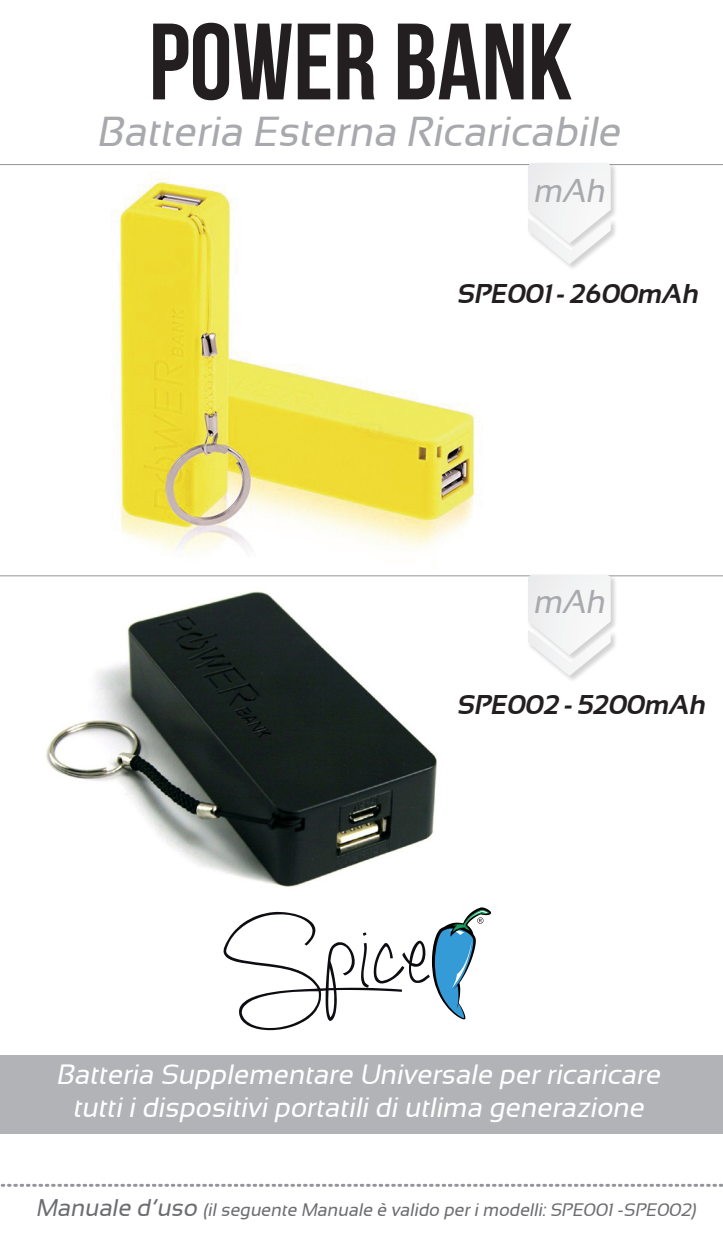
<style>
.page{position:relative;width:723px;height:1234px;background:#fff}
.page>*{position:absolute;margin:0;border:0;box-sizing:border-box;transform-origin:0 0}
.t1{font:108.3px "Bebas Neue";color:#231f20}
.t2{font:italic 41.7px "Sansation";color:#a8a9ad}
.t3{font:italic 32.7px "Sansation";color:#a8a9ad}
.t4{font:italic 27.6px/33.3px "Sansation";color:#fff;text-align:center}
.t5{font:italic 700 27px "Sansation";color:#231f20}
.t6{font:italic 18px "Sansation";color:#6c6d70}
.s1{font-size:24px}
</style>
<div class="page">
<svg style="left:223px;top:907px;width:268px;height:122px"></svg>
<div style="left:0;top:1054px;width:723px;height:79px;background:#b2b3b7"></div>
<hr style="left:0;top:164px;width:723px;height:1px;background:#939598">
<svg style="left:0;top:1183px;width:723px;height:3px"></svg>
<div style="left:527px;top:162px;width:91px;height:109px;background:#231f20;opacity:.2"></div>
<svg style="left:528px;top:163px;width:83px;height:101px"></svg>
<img style="left:111px;top:175px;width:372px;height:378px">
<img style="left:42px;top:576px;width:407px;height:311px">
<hr style="left:0;top:575px;width:723px;height:1px;background:#939598">
<div style="left:527px;top:573px;width:91px;height:109px;background:#231f20;opacity:.2"></div>
<svg style="left:528px;top:574px;width:83px;height:102px"></svg>
<h1 class="t1" style="left:149px;top:3px;width:425px">POWER BANK</h1>
<h2 class="t2" style="left:96px;top:108px;width:533px">Batteria Esterna Ricaricabile</h2>
<p class="t3" style="left:533px;top:172px;width:80px">mAh</p>
<p class="t5" style="left:456px;top:278px;width:248px">SPE001-2600mAh</p>
<p class="t3" style="left:533px;top:583px;width:80px">mAh</p>
<p class="t5" style="left:456px;top:689px;width:255px">SPE002 -5200mAh</p>
<p class="t4" style="left:56px;top:1057px;width:611px">Batteria Supplementare Universale perricaricare tuttiidispositiviportatilidiutlima generazione</p>
<p class="t6" style="left:36px;top:1199px;width:665px"><span class="s1">Manuale d’uso</span> (ilseguente Manuale è valido perimodelli:SPE001-SPE002)</p>
</div>
